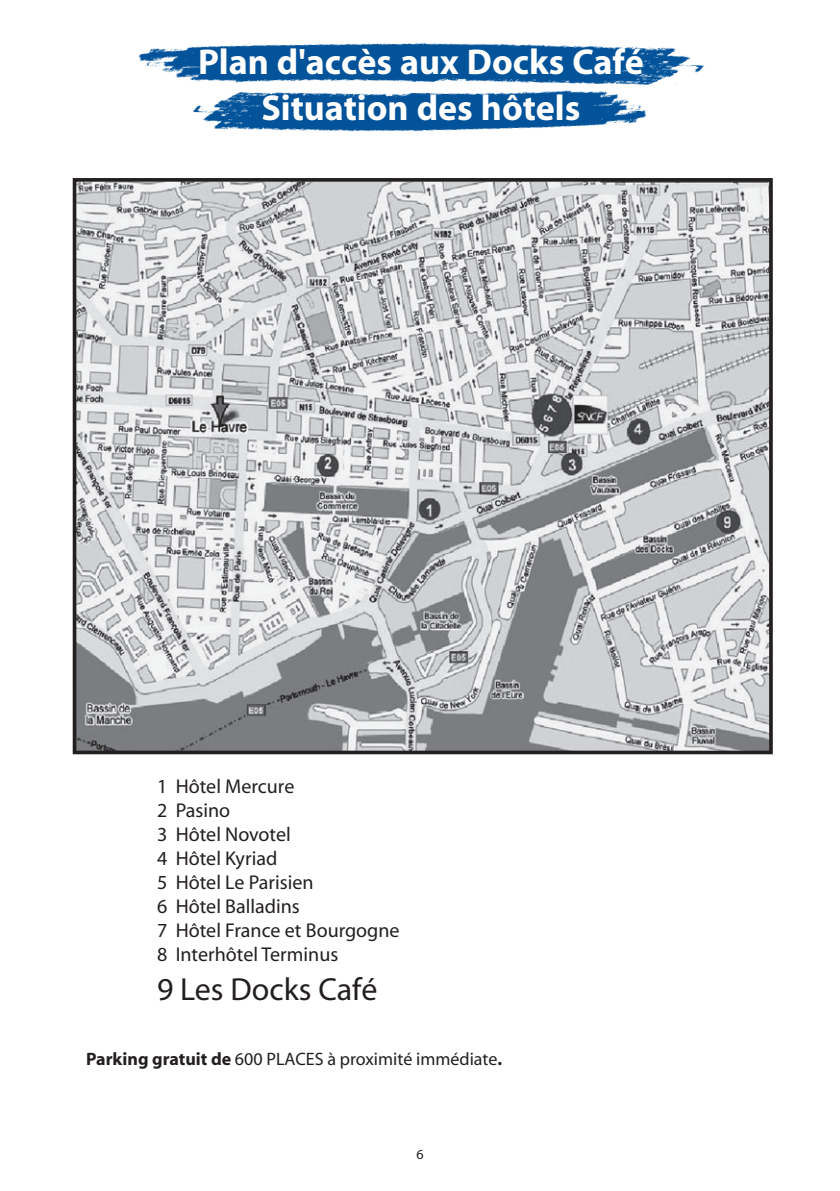
<style>
.page{position:relative;width:840px;height:1191px;background:#fff}
.page>*{position:absolute;margin:0;border:0;box-sizing:border-box;transform-origin:0 0}
.t1{font:700 36px "Myriad";color:#fff}
.t2{font:32px "Myriad";color:#231f20}
.t3{font:20px/24px "Myriad";color:#231f20}
.t4{font:18px "Myriad";color:#231f20}
.t5{font:14px "Myriad";color:#231f20}
.s1{font-weight:700}
</style>
<div class="page">
<img style="left:78px;top:183px;width:689px;height:566px">
<div style="left:73px;top:178px;width:699px;height:576px;border:4px solid #231f20"></div>
<img style="left:138px;top:43px;width:566px;height:41px">
<img style="left:173px;top:79px;width:493px;height:53px">
<h1 class="t1" style="left:198px;top:44px;width:447px">Plan d'accès aux Docks Café</h1>
<h1 class="t1" style="left:261px;top:90px;width:320px">Situation des hôtels</h1>
<p class="t3" style="left:157px;top:775px;width:244px">1 Hôtel Mercure<br>2 Pasino<br>3 Hôtel Novotel<br>4 Hôtel Kyriad<br>5 Hôtel Le Parisien<br>6 Hôtel Balladins<br>7 Hôtel France et Bourgogne<br>8 Interhôtel Terminus</p>
<h2 class="t2" style="left:157px;top:973px;width:222px">9 Les Docks Café</h2>
<p class="t4" style="left:86px;top:1049px;width:417px"><span class="s1">Parking gratuit de</span> 600 PLACES à proximité immédiate<span class="s1">.</span></p>
<p class="t5" style="left:416px;top:1147px;width:9px">6</p>
</div>
